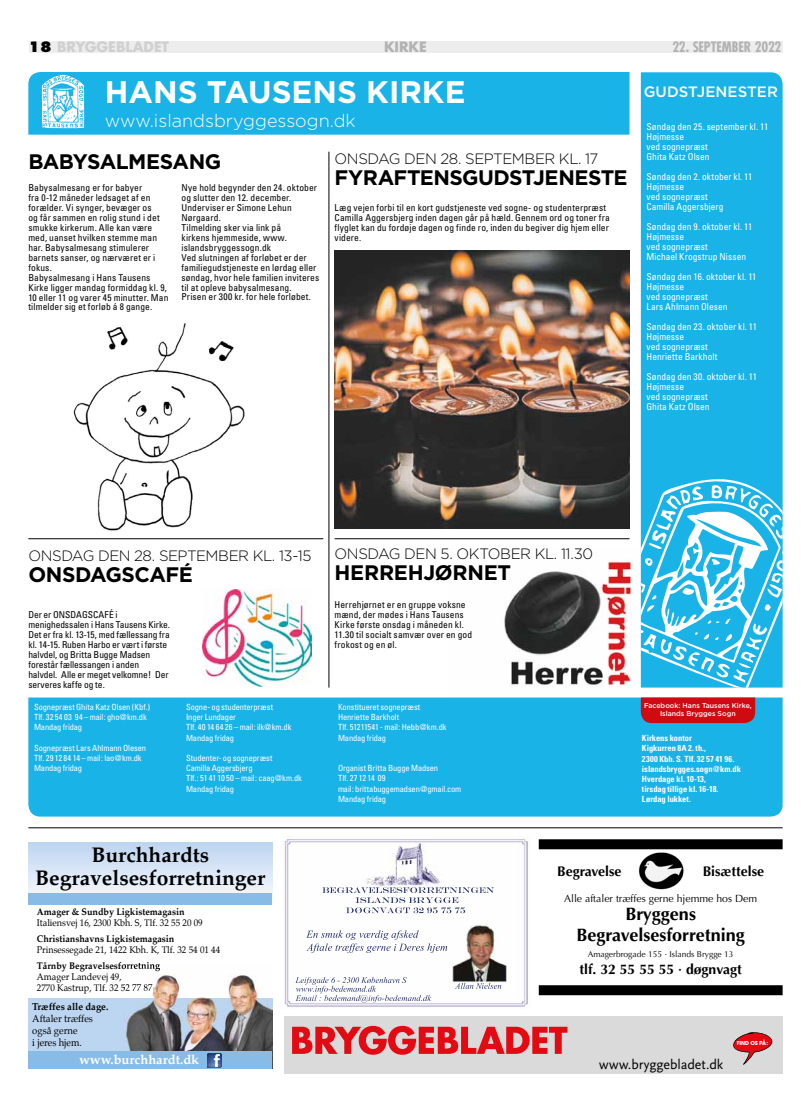
<style>
.page{position:relative;width:811px;height:1120px;background:#fff}
.page>*{position:absolute;margin:0;border:0;box-sizing:border-box;transform-origin:0 0}
.t1{font:700 31.1px "Gotham";color:#fff}
.t2{font:700 21px "Gotham";letter-spacing:-.025em;color:#000}
.t3{font:700 21px/23px "Palatino";color:#000;text-align:center}
.t4{font:700 18px/21px "Optima";color:#000;text-align:center}
.t5{font:300 18px "Gotham";color:#fff}
.t6{font:300 15px "Gotham";letter-spacing:-.03em;color:#000}
.t7{font:500 15px "Gotham";letter-spacing:.01em;color:#fff}
.t8{font:14.1px "Scala Sans";letter-spacing:-.005em;color:#000}
.t9{font:700 14px "Optima";color:#000}
.t10{font:700 condensed 14px "Futura";letter-spacing:-.01em;color:#b3b2b2}
.t11{font:700 14px "Futura";letter-spacing:-.005em;color:#d0d0d0}
.t12{font:700 14px "Futura";color:#b3b2b2}
.t13{font:700 13px "Palatino";color:#fff}
.t14{font:10.5px "Optima";color:#000}
.t15{font:10px/12px "Palatino";color:#000;scale:.95 1}
.t16{font:700 10px "Palatino";color:#000;scale:.95 1}
.t17{font:condensed 9.5px/9.9px "Univers";letter-spacing:.01em;color:#000}
.t18{font:condensed 9.5px/10px "Univers";color:#fff}
.t19{font:condensed 9.5px/9.9px "Univers";letter-spacing:-.01em;color:#000}
.t20{font:9.5px/11px "Palatino";color:#000;scale:.95 1}
.t21{font:700 9.5px "Palatino";color:#000;scale:.95 1}
.t22{font:condensed 8.5px/10.2px "Univers";letter-spacing:-.015em;color:#fff}
.t23{font:700 condensed 8.5px/10.2px "Univers";letter-spacing:-.005em;color:#fff}
.t24{font:8.5px "Optima";color:#000}
.t25{font:500 7px/8.4px "Gotham";color:#fff;text-align:center}
.t26{font:700 5.3px "Avant Garde";letter-spacing:-.01em;color:#fff}
.s1{font-weight:800;color:#000}
</style>
<div class="page">
<div style="left:29px;top:41px;width:753px;height:11px;background:#ededed"></div>
<img style="left:504px;top:549px;width:137px;height:139px">
<div style="left:28px;top:72px;width:601px;height:63px;background:#19b3e7"></div>
<img style="left:42px;top:75px;width:42px;height:53px">
<div style="left:28px;top:697px;width:754px;height:119px;background:#19b3e7"></div>
<div style="left:641px;top:697px;width:114px;height:26px;background:#cd0b10"></div>
<div style="left:641px;top:72px;width:141px;height:404px;background:#19b3e7"></div>
<svg style="left:641px;top:476px;width:142px;height:211px"></svg>
<hr style="left:28px;top:827px;width:754px;height:1px;background:#000">
<div style="left:284px;top:1016px;width:498px;height:57px;background:#dadada"></div>
<svg style="left:292px;top:1026px;width:275px;height:28px"></svg>
<svg style="left:733px;top:1032px;width:40px;height:33px"></svg>
<div style="left:539px;top:839px;width:243px;height:10px;background:#000"></div>
<div style="left:539px;top:985px;width:243px;height:10px;background:#000"></div>
<img style="left:638px;top:853px;width:46px;height:37px">
<img style="left:282px;top:835px;width:246px;height:172px">
<img style="left:334px;top:251px;width:295px;height:278px">
<img style="left:73px;top:323px;width:172px;height:208px">
<hr style="left:28px;top:538px;width:295px;height:1px;background:#000">
<img style="left:203px;top:590px;width:109px;height:96px">
<hr style="left:334px;top:538px;width:295px;height:1px;background:#000">
<hr style="left:329px;top:152px;width:1px;height:535px;background:#000">
<div style="left:28px;top:998px;width:244px;height:56px;background:#bcd6f1"></div>
<svg style="left:28px;top:842px;width:244px;height:63px;background:#d4e3f6"></svg>
<div style="left:28px;top:893px;width:244px;height:11px;background:#88bce7"></div>
<img style="left:125px;top:971px;width:147px;height:81px">
<img style="left:125px;top:963px;width:35px;height:8px">
<img style="left:125px;top:984px;width:27px;height:9px">
<div style="left:28px;top:1052px;width:244px;height:17px;background:#88bce7"></div>
<svg style="left:207px;top:1053px;width:14px;height:14px"></svg>
<h3 class="t11" style="left:28px;top:38px;width:142px"><span class="s1">18</span> BRYGGEBLADET</h3>
<h3 class="t12" style="left:384px;top:38px;width:44px">KIRKE</h3>
<h3 class="t10" style="left:672px;top:38px;width:111px">22. SEPTEMBER 2022</h3>
<h1 class="t1" style="left:105px;top:71px;width:362px">HANS TAUSENS KIRKE</h1>
<h3 class="t5" style="left:105px;top:110px;width:252px">www.islandsbryggessogn.dk</h3>
<h3 class="t7" style="left:643px;top:82px;width:136px">GUDSTJENESTER</h3>
<p class="t18" style="left:646px;top:121px;width:123px">Søndag den 25. september kl. 11<br>Højmesse<br>ved sognepræst<br>Ghita Katz Olsen</p>
<p class="t18" style="left:646px;top:171px;width:107px">Søndag den 2. oktober kl. 11<br>Højmesse<br>ved sognepræst<br>Camilla Aggersbjerg</p>
<p class="t18" style="left:646px;top:221px;width:107px">Søndag den 9. oktober kl. 11<br>Højmesse<br>ved sognepræst<br>Michael Krogstrup Nissen</p>
<p class="t18" style="left:646px;top:271px;width:111px">Søndag den 16. oktober kl. 11<br>Højmesse<br>ved sognepræst<br>Lars Ahlmann Olesen</p>
<p class="t18" style="left:646px;top:321px;width:112px">Søndag den 23. oktober kl. 11<br>Højmesse<br>ved sognepræst<br>Henriette Barkholt</p>
<p class="t18" style="left:646px;top:371px;width:112px">Søndag den 30. oktober kl. 11<br>Højmesse<br>ved sognepræst<br>Ghita Katz Olsen</p>
<h3 class="t6" style="left:334px;top:149px;width:265px">ONSDAG DEN 28. SEPTEMBER KL. 17</h3>
<h2 class="t2" style="left:334px;top:163px;width:294px">FYRAFTENSGUDSTJENESTE</h2>
<h2 class="t2" style="left:28px;top:147px;width:194px">BABYSALMESANG</h2>
<p class="t17" style="left:28px;top:183px;width:142px">Babysalmesang er for babyer<br>fra 0-12 måneder ledsaget af en forælder. Vi synger, bevæger os<br>og får sammen en rolig stund i det smukke kirkerum. Alle kan være med, uanset hvilken stemme man har. Babysalmesang stimulerer barnets sanser, og nærværet er i fokus.<br>Babysalmesang i Hans Tausens<br>Kirke ligger mandag formiddag kl. 9,<br>10 eller 11 og varer 45 minutter. Man tilmelder sig et forløb á 8 gange.</p>
<p class="t17" style="left:181px;top:183px;width:139px">Nye hold begynder den 24. oktober og slutter den 12. december.<br>Underviser er Simone Lehun<br>Nørgaard.<br>Tilmelding sker via link på<br>kirkens hjemmeside, www. islandsbryggessogn.dk<br>Ved slutningen af forløbet er der familiegudstjeneste en lørdag eller søndag, hvor hele familien inviteres til at opleve babysalmesang.<br>Prisen er 300 kr. for hele forløbet.</p>
<p class="t17" style="left:334px;top:203px;width:277px">Læg vejen forbi til en kort gudstjeneste ved sogne- og studenterpræst Camilla Aggersbjerg inden dagen går på hæld. Gennem ord og toner fra flyglet kan du fordøje dagen og finde ro, inden du begiver dig hjem eller videre.</p>
<h3 class="t6" style="left:28px;top:546px;width:284px">ONSDAG DEN 28. SEPTEMBER KL. 13-15</h3>
<h2 class="t2" style="left:28px;top:560px;width:166px">ONSDAGSCAFÉ</h2>
<p class="t19" style="left:28px;top:609px;width:143px">Der er ONSDAGSCAFÉ i menighedssalen i Hans Tausens Kirke.<br>Det er fra kl. 13-15, med fællessang fra kl. 14-15. Ruben Harbo er vært i første halvdel, og Britta Bugge Madsen forestår fællessangen i anden halvdel. Alle er meget velkomne! Der serveres kaffe og te.</p>
<p class="t22" style="left:34px;top:702px;width:118px">Sognepræst Ghita Katz Olsen (Kbf.)<br>Tlf. 32 54 03 94 – mail: gho@km.dk<br>Mandag fridag</p>
<p class="t22" style="left:34px;top:742px;width:114px">Sognepræst Lars Ahlmann Olesen<br>Tlf. 29 12 84 14 – mail: lao@km.dk<br>Mandag fridag</p>
<p class="t22" style="left:186px;top:702px;width:107px">Sogne- og studenterpræst<br>Inger Lundager<br>Tlf. 40 14 64 26 – mail: ilk@km.dk<br>Mandag fridag</p>
<p class="t22" style="left:186px;top:753px;width:117px">Studenter- og sognepræst<br>Camilla Aggersbjerg<br>Tlf.: 51 41 10 50 – mail: caag@km.dk<br>Mandag fridag</p>
<h2 class="t3" style="left:35px;top:843px;width:231px">Burchhardts<br>Begravelsesforretninger</h2>
<p class="t21" style="left:37px;top:903px;width:157px">Amager &amp; Sundby Ligkistemagasin</p>
<p class="t20" style="left:37px;top:917px;width:176px">Italiensvej 16, 2300 Kbh. S, Tlf. 32 55 20 09</p>
<p class="t21" style="left:37px;top:930px;width:146px">Christianshavns Ligkistemagasin</p>
<p class="t20" style="left:37px;top:944px;width:195px">Prinsessegade 21, 1422 Kbh. K, Tlf. 32 54 01 44</p>
<p class="t21" style="left:37px;top:957px;width:131px">Tårnby Begravelsesforretning</p>
<p class="t20" style="left:37px;top:971px;width:123px">Amager Landevej 49,<br>2770 Kastrup, Tlf. 32 52 77 87</p>
<p class="t16" style="left:32px;top:998px;width:82px">Træffes alle dage.</p>
<p class="t15" style="left:32px;top:1012px;width:65px">Aftaler træffes også gerne<br>i jeres hjem.</p>
<h3 class="t13" style="left:79px;top:1049px;width:122px">www.burchhardt.dk</h3>
<h3 class="t6" style="left:334px;top:545px;width:260px">ONSDAG DEN 5. OKTOBER KL. 11.30</h3>
<h2 class="t2" style="left:334px;top:559px;width:178px">HERREHJØRNET</h2>
<p class="t17" style="left:334px;top:600px;width:139px">Herrehjørnet er en gruppe voksne mænd, der mødes i Hans Tausens<br>Kirke første onsdag i måneden kl.<br>11.30 til socialt samvær over en god frokost og en øl.</p>
<p class="t22" style="left:338px;top:702px;width:110px">Konstitueret sognepræst<br>Henriette Barkholt<br>Tlf. 51211541 - mail: Hebb@km.dk<br>Mandag fridag</p>
<p class="t22" style="left:338px;top:763px;width:125px">Organist Britta Bugge Madsen<br>Tlf. 27 12 14 09<br>mail: brittabuggemadsen@gmail.com<br>Mandag fridag</p>
<p class="t25" style="left:644px;top:701px;width:109px">Facebook: Hans Tausens Kirke,<br>Islands Brygges Sogn</p>
<p class="t23" style="left:642px;top:733px;width:101px">Kirkens kontor<br>Kigkurren 8A 2. th.,<br>2300 Kbh. S. Tlf. 32 57 41 96. islandsbrygges.sogn@km.dk<br>Hverdage kl. 10-13,<br>tirsdag tillige kl. 16-18.<br>Lørdag lukket.</p>
<h3 class="t9" style="left:557px;top:863px;width:66px">Begravelse</h3>
<h3 class="t9" style="left:702px;top:863px;width:63px">Bisættelse</h3>
<p class="t14" style="left:564px;top:892px;width:195px">Alle aftaler træffes gerne hjemme hos Dem</p>
<h3 class="t4" style="left:576px;top:904px;width:170px">Bryggens<br>Begravelsesforretning</h3>
<p class="t24" style="left:587px;top:949px;width:147px">Amagerbrogade 155 · Islands Brygge 13</p>
<h3 class="t9" style="left:579px;top:961px;width:164px">tlf. 32 55 55 55 · døgnvagt</h3>
<h3 class="t8" style="left:599px;top:1057px;width:125px">www.bryggebladet.dk</h3>
<p class="t26" style="left:737px;top:1039px;width:33px">FIND OS PÅ:</p>
</div>
